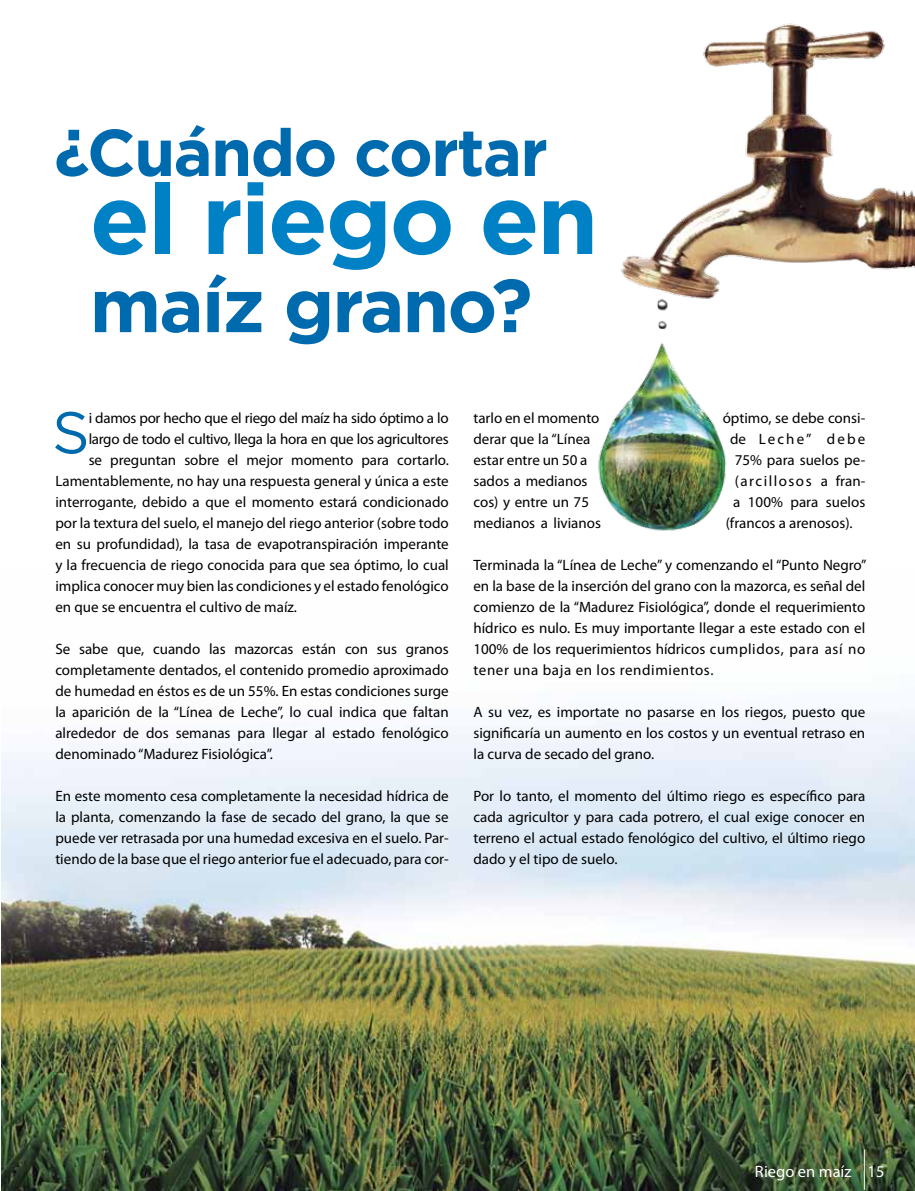
<style>
.page{position:relative;width:915px;height:1191px;background:#fff}
.page>*{position:absolute;margin:0;border:0;box-sizing:border-box;transform-origin:0 0}
.t1{font:700 98.25px "Gotham";letter-spacing:-.025em;color:#0081c6}
.t2{font:700 75px "Gotham";letter-spacing:-.025em;color:#006aaf}
.t3{font:700 66px "Gotham";letter-spacing:-.025em;color:#006aaf}
.t4{font:16.5px "Myriad Pro";color:#fff}
.t5{font:15px/21px "Myriad Pro";color:#000;text-align:justify}
.t6{font:15px "Myriad Pro";letter-spacing:-.02em;color:#000}
.t7{font:15px "Myriad Pro";letter-spacing:.1em;color:#000}
.t8{font:15px "Myriad Pro";letter-spacing:.14em;color:#000}
</style>
<div class="page">
<img style="left:1px;top:709px;width:913px;height:482px">
<img style="left:598px;top:23px;width:316px;height:508px">
<svg style="left:55px;top:411px;width:31px;height:43px"></svg>
<hr style="left:863px;top:1149px;width:1px;height:40px;background:#fff">
<h3 class="t3" style="left:54px;top:109px;width:495px">¿Cuándo cortar</h3>
<h1 class="t1" style="left:90px;top:154px;width:510px">el riego en</h1>
<h2 class="t2" style="left:90px;top:256px;width:444px">maíz grano?</h2>
<p class="t6" style="left:89px;top:408px;width:361px">i damos por hecho que el riego del maíz ha sido óptimo a lo</p>
<p class="t6" style="left:89px;top:429px;width:361px">largo de todo el cultivo, llega la hora en que los agricultores</p>
<p class="t5" style="left:89px;top:449px;width:361px">se preguntan sobre el mejor momento para cortarlo.</p>
<p class="t5" style="left:55px;top:470px;width:395px">Lamentablemente, no hay una respuesta general y única a este</p>
<p class="t5" style="left:55px;top:491px;width:395px">interrogante, debido a que el momento estará condicionado</p>
<p class="t5" style="left:55px;top:512px;width:395px">por la textura del suelo, el manejo del riego anterior (sobre todo</p>
<p class="t5" style="left:55px;top:533px;width:395px">en su profundidad), la tasa de evapotranspiración imperante</p>
<p class="t5" style="left:55px;top:554px;width:395px">y la frecuencia de riego conocida para que sea óptimo, lo cual</p>
<p class="t5" style="left:55px;top:575px;width:395px">implica conocer muy bien las condiciones y el estado fenológico</p>
<p class="t5" style="left:55px;top:596px;width:243px">en que se encuentra el cultivo de maíz.</p>
<p class="t5" style="left:55px;top:638px;width:395px">Se sabe que, cuando las mazorcas están con sus granos completamente dentados, el contenido promedio aproximado de humedad en éstos es de un 55%. En estas condiciones surge la aparición de la “Línea de Leche”, lo cual indica que faltan alrededor de dos semanas para llegar al estado fenológico denominado “Madurez Fisiológica”.</p>
<p class="t5" style="left:55px;top:785px;width:395px">En este momento cesa completamente la necesidad hídrica de la planta, comenzando la fase de secado del grano, la que se puede ver retrasada por una humedad excesiva en el suelo. Par&shy;tiendo de la base que el riego anterior fue el adecuado, para cor-</p>
<p class="t5" style="left:473px;top:407px;width:127px">tarlo en el momento</p>
<p class="t5" style="left:722px;top:407px;width:144px">óptimo, se debe consi-</p>
<p class="t5" style="left:473px;top:428px;width:118px">derar que la “Línea</p>
<p class="t8" style="left:730px;top:429px;width:137px">de Leche” debe</p>
<p class="t5" style="left:473px;top:449px;width:115px">estar entre un 50 a</p>
<p class="t5" style="left:734px;top:449px;width:132px">75% para suelos pe-</p>
<p class="t5" style="left:473px;top:470px;width:115px">sados a medianos</p>
<p class="t7" style="left:734px;top:471px;width:132px">(arcillosos a fran-</p>
<p class="t5" style="left:473px;top:491px;width:117px">cos) y entre un 75</p>
<p class="t5" style="left:733px;top:491px;width:134px">a 100% para suelos</p>
<p class="t5" style="left:473px;top:512px;width:129px">medianos a livianos</p>
<p class="t5" style="left:725px;top:512px;width:128px">(francos a arenosos).</p>
<p class="t5" style="left:473px;top:554px;width:394px">Terminada la “Línea de Leche” y comenzando el “Punto Negro” en la base de la inserción del grano con la mazorca, es señal del comienzo de la “Madurez Fisiológica”, donde el requerimiento hídrico es nulo. Es muy importante llegar a este estado con el 100% de los requerimientos hídricos cumplidos, para así no tener una baja en los rendimientos.</p>
<p class="t5" style="left:473px;top:701px;width:393px">A su vez, es importate no pasarse en los riegos, puesto que significaría un aumento en los costos y un eventual retraso en la curva de secado del grano.</p>
<p class="t5" style="left:473px;top:785px;width:393px">Por lo tanto, el momento del último riego es específico para cada agricultor y para cada potrero, el cual exige conocer en terreno el actual estado fenológico del cultivo, el último riego dado y el tipo de suelo.</p>
<p class="t4" style="left:754px;top:1161px;width:131px">Riego en maíz 15</p>
</div>
